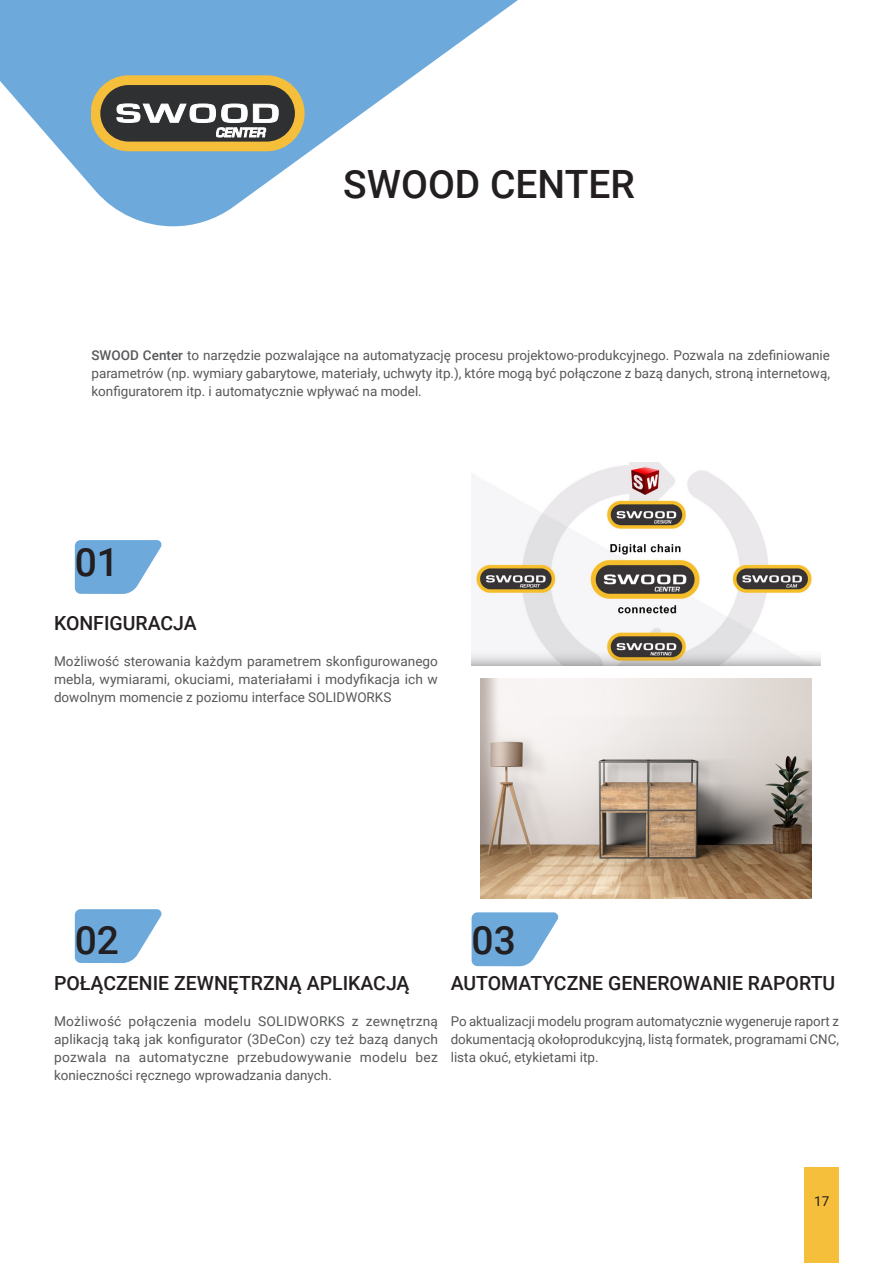
<style>
.page{position:relative;width:893px;height:1263px;background:#fff}
.page>*{position:absolute;margin:0;border:0;box-sizing:border-box;transform-origin:0 0}
.t1{font:500 39px "Roboto";color:#231f20}
.t2{font:500 19.5px "Roboto";color:#231f20}
.t3{font:13.5px/18px "Roboto";color:#57585a;text-align:justify}
.t4{font:13.5px "Roboto";color:#231f20}
.s1{font-weight:500}
</style>
<div class="page">
<div style="left:804px;top:1167px;width:35px;height:96px;background:#f5be3b"></div>
<svg style="left:0;top:0;width:518px;height:226px;fill:#6da9db"></svg>
<svg style="left:91px;top:75px;width:214px;height:76px;background:#877d5c"></svg>
<svg style="left:75px;top:540px;width:87px;height:54px"></svg>
<svg style="left:75px;top:909px;width:87px;height:54px"></svg>
<svg style="left:472px;top:912px;width:87px;height:54px"></svg>
<img style="left:472px;top:462px;width:348px;height:203px">
<img style="left:481px;top:679px;width:330px;height:220px">
<p class="t1" style="left:343px;top:157px;width:293px">SWOOD CENTER</p>
<p class="t3" style="left:91px;top:346px;width:740px"><span class="s1">SWOOD Center</span> to narzędzie pozwalające na automatyzację procesu projektowo-produkcyjnego. Pozwala na zdefiniowanie parametrów (np. wymiary gabarytowe, materiały, uchwyty itp.), które mogą być połączone z bazą danych, stroną internetową, konfiguratorem itp. i automatycznie wpływać na model.</p>
<p class="t1" style="left:75px;top:535px;width:46px">01</p>
<p class="t2" style="left:54px;top:609px;width:144px">KONFIGURACJA</p>
<p class="t3" style="left:54px;top:652px;width:385px">Możliwość sterowania każdym parametrem skonfigurowanego mebla, wymiarami, okuciami, materiałami i modyfikacja ich w dowolnym momencie z poziomu interface SOLIDWORKS</p>
<p class="t1" style="left:75px;top:913px;width:46px">02</p>
<p class="t1" style="left:472px;top:913px;width:46px">03</p>
<p class="t2" style="left:54px;top:969px;width:357px">POŁĄCZENIE ZEWNĘTRZNĄ APLIKACJĄ</p>
<p class="t2" style="left:451px;top:969px;width:386px">AUTOMATYCZNE GENEROWANIE RAPORTU</p>
<p class="t3" style="left:54px;top:1012px;width:386px">Możliwość połączenia modelu SOLIDWORKS z zewnętrzną aplikacją taką jak konfigurator (3DeCon) czy też bazą danych pozwala na automatyczne przebudowywanie modelu bez konieczności ręcznego wprowadzania danych.</p>
<p class="t3" style="left:451px;top:1012px;width:390px">Po aktualizacji modelu program automatycznie wygeneruje raport z dokumentacją okołoprodukcyjną, listą formatek, programami CNC, lista okuć, etykietami itp.</p>
<p class="t4" style="left:814px;top:1192px;width:17px">17</p>
</div>
